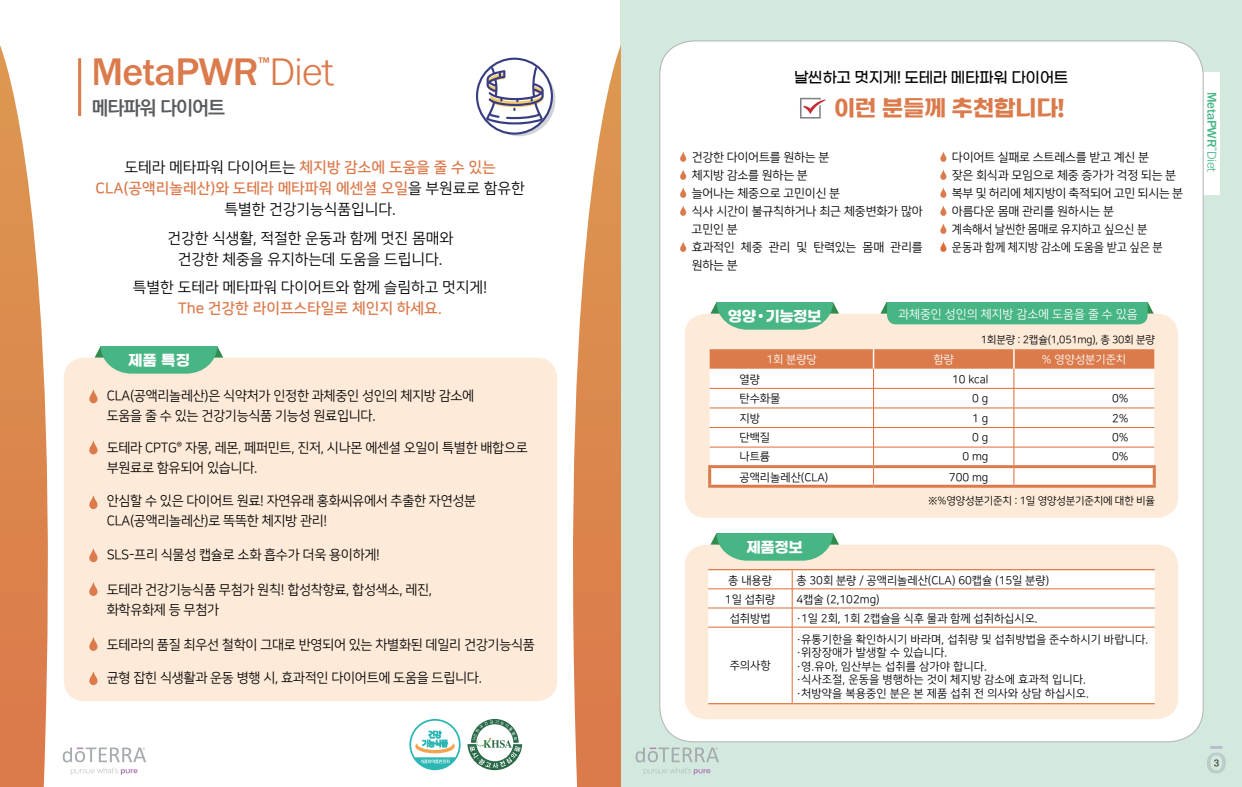
<style>
.page{position:relative;width:1242px;height:787px;background:#fff}
.page>*{position:absolute;margin:0;border:0;box-sizing:border-box;transform-origin:0 0}
.t1{font:500 39.9px "Franklin Gothic URW";letter-spacing:-.02em;color:#db7a4b}
.t2{font:22.5px "Gmarket Sans TTF Bold";letter-spacing:-.02em;color:#db7a4b}
.t3{font:700 19.5px "Ko Pub Dotum";letter-spacing:-.05em;color:#595c5f}
.t4{font:15px/21px "Nanum Square OTFB";color:#db7a4b;text-align:center}
.t5{font:15px/28.5px "Nanum Square OTFR";color:#030303;text-align:center}
.t6{font:15px "Gmarket Sans TTF Medium";letter-spacing:-.02em;color:#030303}
.t7{font:15px "Gmarket Sans TTF Bold";letter-spacing:-.03em;color:#fff}
.t8{font:500 14.4px "Franklin Gothic URW";color:#db7a4b}
.t9{font:13.5px/19.5px "Nanum Square OTFR";letter-spacing:-.02em;color:#030303}
.t10{font:500 13.2px "Franklin Gothic URW";letter-spacing:-.02em;color:#47b584}
.t11{font:12px/18px "Nanum Square OTFR";letter-spacing:-.015em;color:#030303}
.t12{font:12px "Nanum Square OTFR";color:#fff}
.t13{font:11.25px/13.5px "Nanum Square OTFR";letter-spacing:.01em;color:#030303}
.t14{font:11.25px "Nanum Square OTFR";color:#fff}
.t15{font:10.5px "Nanum Square OTFR";letter-spacing:-.02em;color:#030303}
.t16{font:500 9px "Ko Pub Dotum";color:#030303}
.t17{font:500 4.8px "Franklin Gothic URW";color:#47b584}
.s1{font-weight:300}
.s2{font-family:"Nanum Square OTFR";color:#030303}
.s3{font-family:"Myriad Pro";font-weight:300;font-size:15px}
.s4{font-family:"Franklin Gothic URW";font-weight:500}
</style>
<div class="page">
<div style="left:621px;top:0;width:621px;height:787px;background:#d3e9de"></div>
<div style="left:1203px;top:72px;width:16px;height:122px;background:#fff"></div>
<div style="left:660px;top:41px;width:543px;height:700px;background:#fff;border-radius:34px"></div>
<svg style="left:1207px;top:746px;width:18px;height:27px"></svg>
<svg style="left:680px;top:152px;width:6px;height:10px"></svg>
<svg style="left:680px;top:170px;width:6px;height:10px"></svg>
<svg style="left:680px;top:188px;width:6px;height:10px"></svg>
<svg style="left:680px;top:206px;width:6px;height:10px"></svg>
<svg style="left:680px;top:242px;width:6px;height:10px"></svg>
<svg style="left:940px;top:152px;width:6px;height:10px"></svg>
<svg style="left:940px;top:170px;width:6px;height:10px"></svg>
<svg style="left:940px;top:188px;width:6px;height:10px"></svg>
<svg style="left:940px;top:206px;width:6px;height:10px"></svg>
<svg style="left:940px;top:224px;width:6px;height:10px"></svg>
<svg style="left:940px;top:242px;width:6px;height:10px"></svg>
<svg style="left:800px;top:98px;width:25px;height:21px"></svg>
<div style="left:685px;top:314px;width:493px;height:204px;background:#feead8;border-radius:21px"></div>
<hr style="left:708px;top:468px;width:3px;height:16px;background:#db7a4b">
<hr style="left:708px;top:465px;width:165px;height:3px;background:#db7a4b">
<hr style="left:708px;top:484px;width:165px;height:3px;background:#db7a4b">
<hr style="left:873px;top:484px;width:141px;height:3px;background:#db7a4b">
<svg style="left:709px;top:349px;width:445px;height:135px;background:#f8e4db"></svg>
<hr style="left:1014px;top:465px;width:141px;height:3px;background:#db7a4b">
<hr style="left:1152px;top:468px;width:3px;height:16px;background:#db7a4b">
<hr style="left:1014px;top:484px;width:141px;height:3px;background:#db7a4b">
<svg style="left:710px;top:302px;width:129px;height:28px"></svg>
<div style="left:880px;top:302px;width:273px;height:22px;background:#47b584"></div>
<div style="left:685px;top:544px;width:493px;height:175px;background:#feead8;border-radius:21px"></div>
<svg style="left:710px;top:533px;width:129px;height:27px"></svg>
<div style="left:708px;top:570px;width:446px;height:133px;background:#fff"></div>
<hr style="left:708px;top:569px;width:84px;height:1px;background:#de6b35">
<hr style="left:792px;top:569px;width:362px;height:1px;background:#de6b35">
<hr style="left:708px;top:588px;width:84px;height:1px;background:#de6b35">
<hr style="left:792px;top:588px;width:362px;height:1px;background:#de6b35">
<hr style="left:708px;top:607px;width:84px;height:1px;background:#de6b35">
<svg style="left:792px;top:570px;width:1px;height:57px"></svg>
<hr style="left:792px;top:607px;width:362px;height:1px;background:#de6b35">
<hr style="left:708px;top:627px;width:84px;height:1px;background:#de6b35">
<hr style="left:708px;top:703px;width:84px;height:1px;background:#de6b35">
<hr style="left:792px;top:627px;width:1px;height:76px;background:#de6b35">
<hr style="left:792px;top:627px;width:362px;height:1px;background:#de6b35">
<hr style="left:792px;top:703px;width:362px;height:1px;background:#de6b35">
<svg style="left:483px;top:64px;width:72px;height:72px"></svg>
<hr style="left:78px;top:58px;width:3px;height:58px;background:#db7a4b">
<div style="left:64px;top:357px;width:493px;height:344px;background:#feead8;border-radius:21px"></div>
<svg style="left:95px;top:346px;width:128px;height:27px;background:#63bc90"></svg>
<svg style="left:477px;top:59px;width:75px;height:75px"></svg>
<svg style="left:484px;top:66px;width:61px;height:60px"></svg>
<div style="left:476px;top:58px;width:77px;height:77px;border:2px solid #383d81;border-radius:50%"></div>
<svg style="left:409px;top:719px;width:51px;height:51px"></svg>
<svg style="left:467px;top:719px;width:55px;height:51px"></svg>
<svg style="left:89px;top:389px;width:9px;height:14px"></svg>
<svg style="left:89px;top:440px;width:9px;height:15px"></svg>
<svg style="left:89px;top:495px;width:9px;height:14px"></svg>
<svg style="left:89px;top:548px;width:9px;height:14px"></svg>
<svg style="left:89px;top:582px;width:9px;height:14px"></svg>
<svg style="left:89px;top:637px;width:9px;height:14px"></svg>
<svg style="left:89px;top:671px;width:9px;height:14px"></svg>
<svg style="left:64px;top:747px;width:82px;height:27px"></svg>
<svg style="left:635px;top:747px;width:84px;height:27px"></svg>
<svg style="left:0;top:45px;width:64px;height:742px"></svg>
<svg style="left:556px;top:45px;width:65px;height:742px"></svg>
<p class="t8" style="left:258px;top:53px;width:13px">™</p>
<h1 class="t1" style="left:91px;top:47px;width:244px">MetaPWR <span class="s1">Diet</span></h1>
<h3 class="t3" style="left:91px;top:99px;width:135px">메타파워 다이어트</h3>
<p class="t4" style="left:96px;top:157px;width:431px"><span class="s2">도테라 메타파워 다이어트는</span> 체지방 감소에 도움을 줄 수 있는<br>CLA(공액리놀레산)와 도테라 메타파워 에센셜 오일<span class="s2">을 부원료로 함유한</span></p>
<p class="t5" style="left:167px;top:196px;width:287px">특별한 건강기능식품입니다.<br>건강한 식생활, 적절한 운동과 함께 멋진 몸매와</p>
<p class="t5" style="left:133px;top:245px;width:356px">건강한 체중을 유지하는데 도움을 드립니다.<br>특별한 도테라 메타파워 다이어트와 함께 슬림하고 멋지게!</p>
<p class="t4" style="left:178px;top:298px;width:265px">The 건강한 라이프스타일로 체인지 하세요.</p>
<p class="t7" style="left:128px;top:351px;width:63px">제품 특징</p>
<p class="t9" style="left:107px;top:386px;width:369px">CLA(공액리놀레산)은 식약처가 인정한 과체중인 성인의 체지방 감소에 도움을 줄 수 있는 건강기능식품 기능성 원료입니다.</p>
<p class="t9" style="left:107px;top:438px;width:423px">도테라 CPTG<span class="s3">®</span> 자몽, 레몬, 페퍼민트, 진저, 시나몬 에센셜 오일이 특별한 배합으로 부원료로 함유되어 있습니다.</p>
<p class="t9" style="left:107px;top:492px;width:371px">안심할 수 있은 다이어트 원료! 자연유래 홍화씨유에서 추출한 자연성분<br>CLA(공액리놀레산)로 똑똑한 체지방 관리!</p>
<p class="t9" style="left:107px;top:545px;width:275px">SLS-프리 식물성 캡슐로 소화 흡수가 더욱 용이하게!</p>
<p class="t9" style="left:107px;top:580px;width:327px">도테라 건강기능식품 무첨가 원칙! 합성착향료, 합성색소, 레진, 화학유화제 등 무첨가</p>
<p class="t9" style="left:107px;top:635px;width:429px">도테라의 품질 최우선 철학이 그대로 반영되어 있는 차별화된 데일리 건강기능식품</p>
<p class="t9" style="left:107px;top:668px;width:377px">균형 잡힌 식생활과 운동 병행 시, 효과적인 다이어트에 도움을 드립니다.</p>
<p class="t6" style="left:794px;top:69px;width:276px">날씬하고 멋지게! 도테라 메타파워 다이어트</p>
<h2 class="t2" style="left:833px;top:96px;width:232px">이런 분들께 추천합니다!</h2>
<p class="t11" style="left:691px;top:148px;width:233px">건강한 다이어트를 원하는 분<br>체지방 감소를 원하는 분<br>늘어나는 체중으로 고민이신 분<br>식사 시간이 불규칙하거나 최근 체중변화가 많아 고민인 분<br>효과적인 체중 관리 및 탄력있는 몸매 관리를 원하는 분</p>
<p class="t11" style="left:952px;top:148px;width:233px">다이어트 실패로 스트레스를 받고 계신 분<br>잦은 회식과 모임으로 체중 증가가 걱정 되는 분 복부 및 허리에 체지방이 축적되어 고민 되시는 분 아름다운 몸매 관리를 원하시는 분<br>계속해서 날씬한 몸매로 유지하고 싶으신 분<br>운동과 함께 체지방 감소에 도움을 받고 싶은 분</p>
<p class="t7" style="left:728px;top:308px;width:95px">영양<span class="s4">•</span>기능정보</p>
<p class="t12" style="left:898px;top:308px;width:241px">과체중인 성인의 체지방 감소에 도움을 줄 수 있음</p>
<p class="t15" style="left:981px;top:334px;width:176px">1회분량 : 2캡슐(1,051mg), 총 30회 분량</p>
<p class="t14" style="left:766px;top:354px;width:52px">1회 분량당</p>
<p class="t14" style="left:933px;top:354px;width:22px">함량</p>
<p class="t14" style="left:1042px;top:354px;width:86px">% 영양성분기준치</p>
<p class="t13" style="left:739px;top:372px;width:22px">열량</p>
<p class="t13" style="left:952px;top:372px;width:38px">10 kcal</p>
<p class="t13" style="left:739px;top:392px;width:42px">탄수화물</p>
<p class="t13" style="left:972px;top:392px;width:18px">0 g</p>
<p class="t13" style="left:1112px;top:392px;width:18px">0%</p>
<p class="t13" style="left:739px;top:412px;width:22px">지방</p>
<p class="t13" style="left:972px;top:412px;width:18px">1 g</p>
<p class="t13" style="left:1112px;top:412px;width:18px">2%</p>
<p class="t13" style="left:739px;top:431px;width:32px">단백질</p>
<p class="t13" style="left:972px;top:431px;width:18px">0 g</p>
<p class="t13" style="left:1112px;top:431px;width:18px">0%</p>
<p class="t13" style="left:739px;top:450px;width:32px">나트륨</p>
<p class="t13" style="left:962px;top:450px;width:27px">0 mg</p>
<p class="t13" style="left:1112px;top:450px;width:18px">0%</p>
<p class="t13" style="left:739px;top:470px;width:90px">공액리놀레산(CLA)</p>
<p class="t13" style="left:949px;top:470px;width:41px">700 mg</p>
<p class="t15" style="left:928px;top:495px;width:228px">※%영양성분기준치 : 1일 영양성분기준치에 대한 비율</p>
<p class="t7" style="left:746px;top:538px;width:58px">제품정보</p>
<p class="t13" style="left:728px;top:573px;width:45px">총 내용량</p>
<p class="t13" style="left:796px;top:573px;width:254px">총 30회 분량 / 공액리놀레산(CLA) 60캡슐 (15일 분량)</p>
<p class="t13" style="left:725px;top:592px;width:52px">1일 섭취량</p>
<p class="t13" style="left:796px;top:592px;width:85px">4캡술 (2,102mg)</p>
<p class="t13" style="left:729px;top:611px;width:42px">섭취방법</p>
<p class="t13" style="left:796px;top:611px;width:243px">·1일 2회, 1회 2캡슐을 식후 물과 함께 섭취하십시오.</p>
<p class="t13" style="left:729px;top:659px;width:42px">주의사항</p>
<p class="t13" style="left:796px;top:632px;width:353px">·유통기한을 확인하시기 바라며, 섭취량 및 섭취방법을 준수하시기 바랍니다. ·위장장애가 발생할 수 있습니다.<br>·영.유아, 임산부는 섭취를 삼가야 합니다.<br>·식사조절, 운동을 병행하는 것이 체지방 감소에 효과적 입니다.<br>·처방약을 복용중인 분은 본 제품 섭취 전 의사와 상담 하십시오.</p>
<p class="t10" style="left:1220px;top:92px;width:82px;rotate:90deg">MetaPWR <span class="s1">Diet</span></p>
<p class="t17" style="left:1218px;top:147px;width:5px;rotate:90deg">™</p>
<p class="t16" style="left:1214px;top:758px;width:7px">3</p>
</div>
